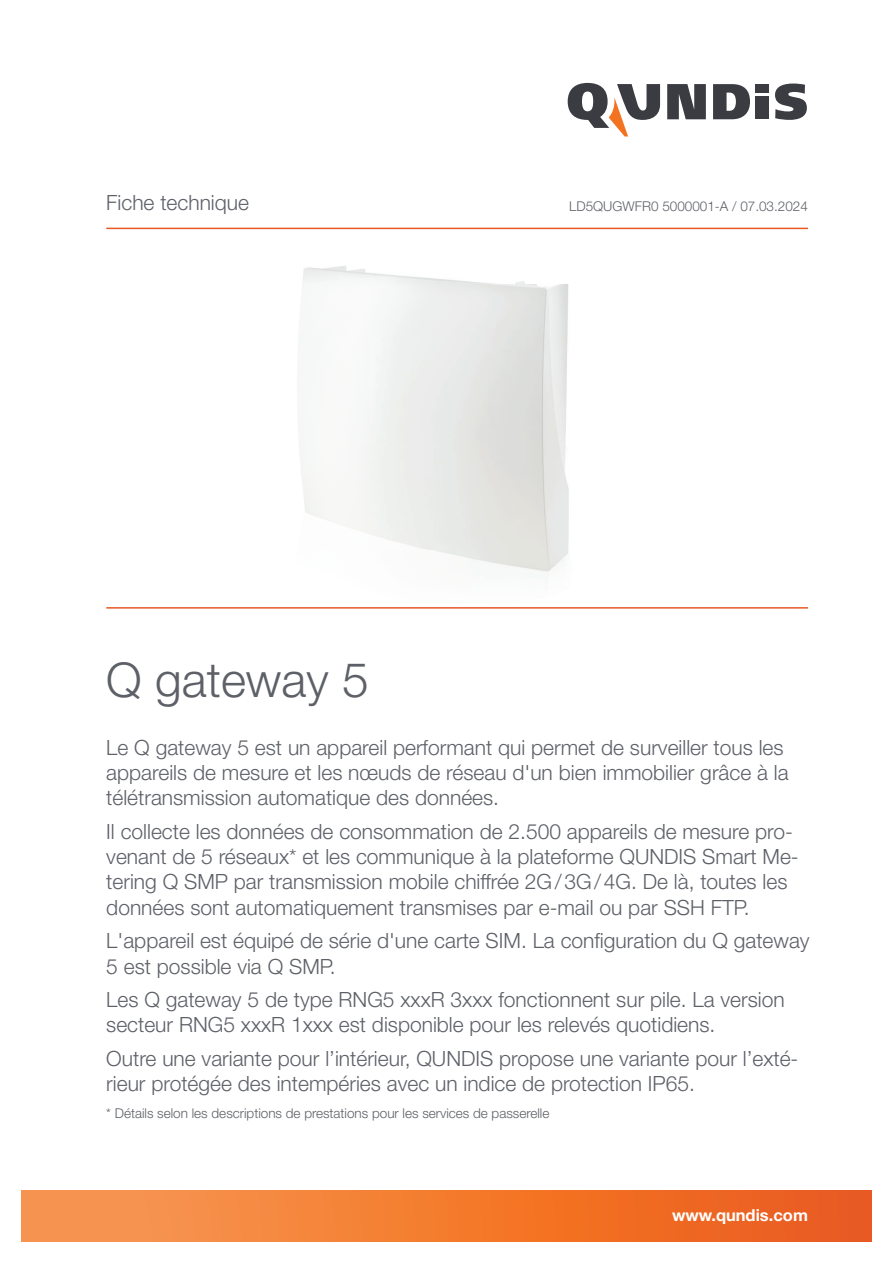
<style>
.page{position:relative;width:893px;height:1263px;background:#fff}
.page>*{position:absolute;margin:0;border:0;box-sizing:border-box;transform-origin:0 0}
.t1{font:300 48px "Helvetica Neue LT Pro";color:#5d6067}
.t2{font:300 21px/25.2px "Helvetica Neue LT Pro";color:#5d6067}
.t3{font:700 16.5px "Helvetica Neue LT Pro";color:#fff}
.t4{font:300 13.5px "Helvetica Neue LT Pro";color:#5d6067}
</style>
<div class="page">
<img style="left:299px;top:266px;width:270px;height:308px">
<hr style="left:106px;top:607px;width:702px;height:2px;background:#e75824">
<hr style="left:106px;top:228px;width:702px;height:1px;background:#e75824">
<div style="left:21px;top:1191px;width:851px;height:51px;background:linear-gradient(to right,#f99b51,#ec5a16)"></div>
<svg style="left:667px;top:84px;width:39px;height:35px"></svg>
<svg style="left:568px;top:83px;width:92px;height:53px"></svg>
<svg style="left:713px;top:84px;width:37px;height:35px"></svg>
<div style="left:756px;top:84px;width:13px;height:9px;background:#3a3c42"></div>
<div style="left:756px;top:97px;width:13px;height:22px;background:#3a3c42"></div>
<svg style="left:775px;top:84px;width:32px;height:36px"></svg>
<p class="t2" style="left:106px;top:190px;width:144px">Fiche technique</p>
<p class="t4" style="left:569px;top:198px;width:240px">LD5QUGWFR0 5000001-A / 07.03.2024</p>
<h1 class="t1" style="left:106px;top:651px;width:264px">Q gateway 5</h1>
<p class="t2" style="left:106px;top:734px;width:684px">Le Q gateway 5 est un appareil performant qui permet de surveiller tous les appareils de mesure et les nœuds de réseau d'un bien immobilier grâce à la télétransmission automatique des données.</p>
<p class="t2" style="left:106px;top:818px;width:694px">Il collecte les données de consommation de 2.500 appareils de mesure pro&shy;venant de 5 réseaux* et les communique à la plateforme QUNDIS Smart Me&shy;tering Q SMP par transmission mobile chiffrée 2G / 3G / 4G. De là, toutes les données sont automatiquement transmises par e-mail ou par SSH FTP.</p>
<p class="t2" style="left:106px;top:928px;width:705px">L'appareil est équipé de série d'une carte SIM. La configuration du Q gateway<br>5 est possible via Q SMP.</p>
<p class="t2" style="left:106px;top:987px;width:680px">Les Q gateway 5 de type RNG5 xxxR 3xxx fonctionnent sur pile. La version secteur RNG5 xxxR 1xxx est disponible pour les relevés quotidiens.</p>
<p class="t2" style="left:106px;top:1046px;width:694px">Outre une variante pour l’intérieur, QUNDIS propose une variante pour l’exté&shy;rieur protégée des intempéries avec un indice de protection IP65.</p>
<p class="t4" style="left:106px;top:1105px;width:445px">* Détails selon les descriptions de prestations pour les services de passerelle</p>
<p class="t3" style="left:672px;top:1205px;width:137px">www.qundis.com</p>
</div>
